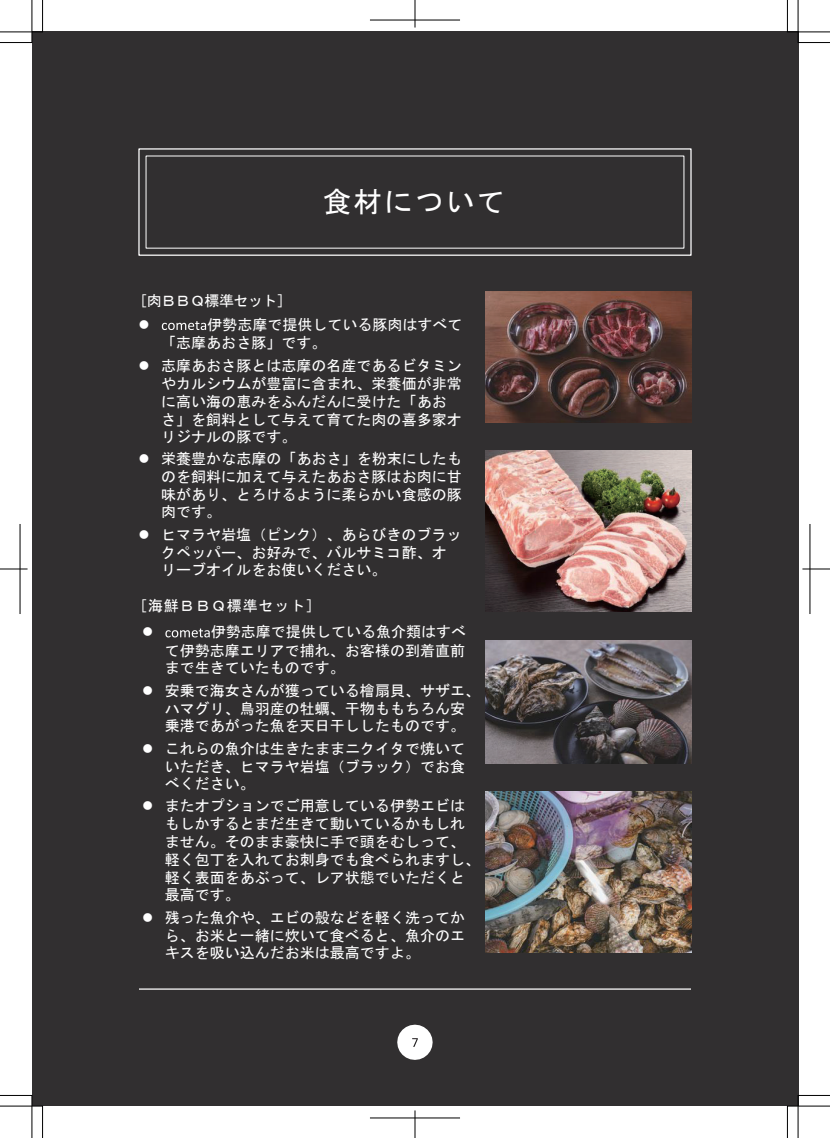
<style>
.page{position:relative;width:830px;height:1138px;background:#fff}
.page>*{position:absolute;margin:0;border:0;box-sizing:border-box;transform-origin:0 0}
.t1{font:28.75px "MS Gothic";letter-spacing:.065em;color:#fff}
.t2{font:15px/17.8px "MS Gothic";color:#fff}
.t3{font:15px "MS Gothic";letter-spacing:.05em;color:#fff}
.t4{font:15px "MS Gothic";letter-spacing:-.04em;color:#fff}
.t5{font:15px "Wingdings";color:#fff}
</style>
<div class="page">
<div style="left:32px;top:32px;width:765px;height:1074px;background:#312f30"></div>
<div style="left:138px;top:148px;width:553px;height:108px;border:1px solid #fff"></div>
<hr style="left:139px;top:988px;width:551px;height:1px;background:#fff">
<svg style="left:162px;top:321px;width:44px;height:9px"></svg>
<svg style="left:165px;top:628px;width:45px;height:9px"></svg>
<svg style="left:397px;top:1024px;width:35px;height:35px"></svg>
<img style="left:485px;top:291px;width:205px;height:131px">
<img style="left:485px;top:450px;width:205px;height:161px">
<img style="left:485px;top:791px;width:205px;height:161px">
<img style="left:485px;top:640px;width:205px;height:123px">
<svg style="left:0;top:1095px;width:43px;height:42px"></svg>
<svg style="left:0;top:0;width:43px;height:43px"></svg>
<svg style="left:786px;top:0;width:43px;height:43px"></svg>
<svg style="left:786px;top:1095px;width:43px;height:42px"></svg>
<svg style="left:0;top:568px;width:28px;height:1px"></svg>
<hr style="left:20px;top:524px;width:1px;height:90px;background:#000">
<svg style="left:802px;top:568px;width:27px;height:1px"></svg>
<hr style="left:809px;top:524px;width:1px;height:90px;background:#000">
<hr style="left:370px;top:20px;width:90px;height:1px;background:#000">
<svg style="left:414px;top:0;width:1px;height:28px"></svg>
<hr style="left:370px;top:1117px;width:90px;height:1px;background:#000">
<svg style="left:414px;top:1110px;width:1px;height:27px"></svg>
<h1 class="t1" style="left:322px;top:187px;width:184px">食材について</h1>
<p class="t4" style="left:132px;top:293px;width:161px">［肉ＢＢＱ標準セット］</p>
<p class="t5" style="left:139px;top:316px;width:13px">●</p>
<p class="t2" style="left:161px;top:315px;width:303px;text-indent:46px">伊勢志摩で提供している豚肉はすべて「志摩あおさ豚」です。</p>
<p class="t2" style="left:161px;top:356px;width:302px;text-indent:-22px">● 志摩あおさ豚とは志摩の名産であるビタミンやカルシウムが豊富に含まれ、栄養価が非常に高い海の恵みをふんだんに受けた「あおさ」を飼料として与えて育てた肉の喜多家オリジナルの豚です。</p>
<p class="t2" style="left:161px;top:450px;width:302px;text-align:justify;text-indent:-23px">● 栄養豊かな志摩の「あおさ」を粉末にしたものを飼料に加えて与えたあおさ豚はお肉に甘味があり、とろけるように柔らかい食感の豚肉です。</p>
<p class="t2" style="left:161px;top:525px;width:302px;text-indent:-22px">● ヒマラヤ岩塩（ピンク）、あらびきのブラックペッパー、お好みで、バルサミコ酢、オリーブオイルをお使いください。</p>
<p class="t3" style="left:132px;top:598px;width:190px">［海鮮ＢＢＱ標準セット］</p>
<p class="t5" style="left:142px;top:623px;width:13px">●</p>
<p class="t2" style="left:165px;top:622px;width:303px;line-height:19px;text-align:right">伊勢志摩で提供している魚介類はすべ<br>て伊勢志摩エリアで捕れ、お客様の到着直前</p>
<p class="t2" style="left:165px;top:659px;width:181px">まで生きていたものです。</p>
<p class="t2" style="left:142px;top:681px;width:339px;text-align:center">● 安乗で海女さんが獲っている檜扇貝、サザエ、ハマグリ、鳥羽産の牡蠣、干物ももちろん安<br>乗港であがった魚を天日干ししたものです。</p>
<p class="t2" style="left:165px;top:739px;width:302px;text-align:justify;text-indent:-22px">● これらの魚介は生きたままニクイタで焼いていただき、ヒマラヤ岩塩（ブラック）でお食べください。</p>
<p class="t2" style="left:165px;top:797px;width:316px;text-indent:-22px">● またオプションでご用意している伊勢エビはもしかするとまだ生きて動いているかもしれません。そのまま豪快に手で頭をむしって、軽く包丁を入れてお刺身でも食べられますし、軽く表面をあぶって、レア状態でいただくと最高です。</p>
<p class="t2" style="left:165px;top:908px;width:301px;text-align:justify;text-indent:-22px">● 残った魚介や、エビの殻などを軽く洗ってから、お米と一緒に炊いて食べると、魚介のエキスを吸い込んだお米は最高ですよ。</p>
</div>
